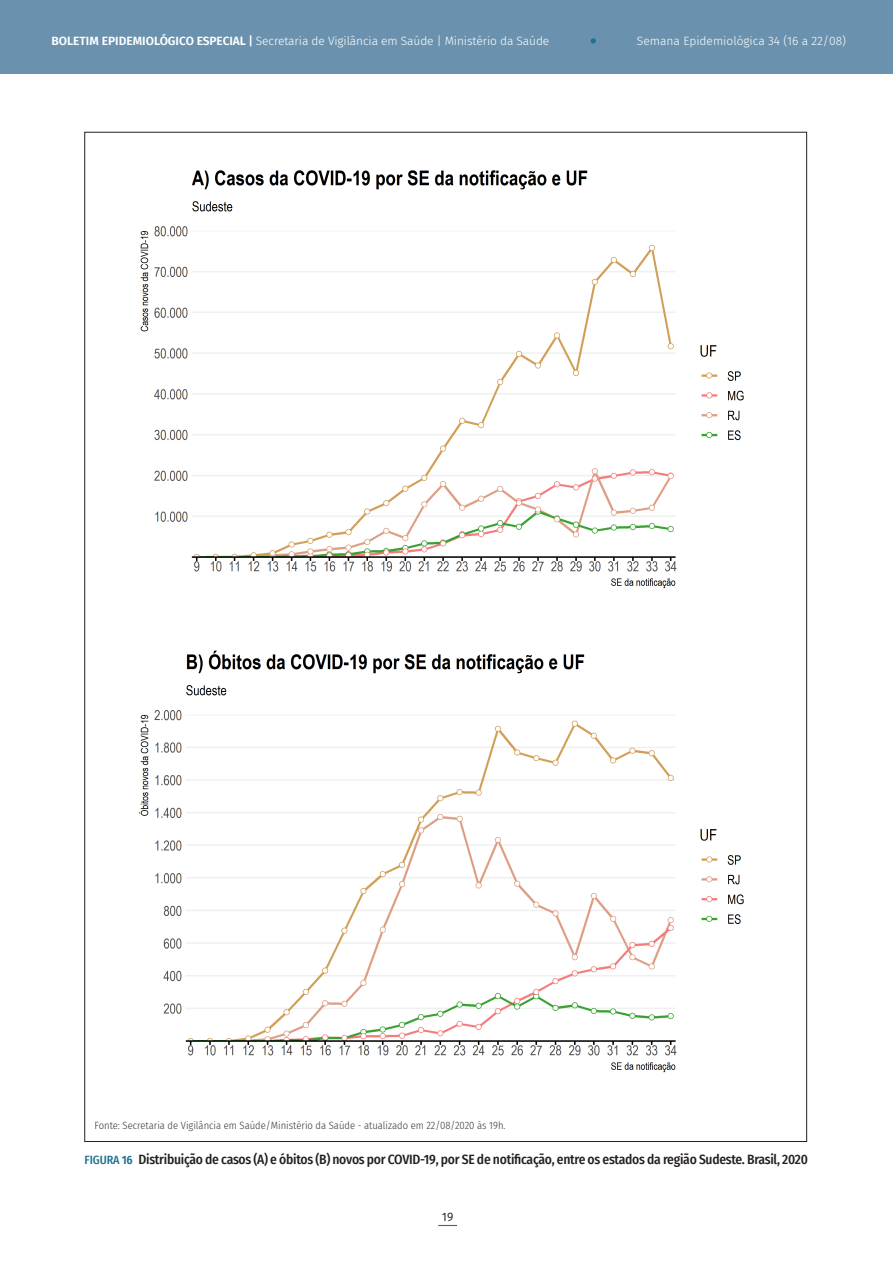
<style>
.page{position:relative;width:893px;height:1263px;background:#fff}
.page>*{position:absolute;margin:0;border:0;box-sizing:border-box;transform-origin:0 0}
.t1{font:500 13.5px "Fira Sans Condensed";letter-spacing:-.02em;color:#241f1f}
.t2{font:300 12px "Fira Sans";letter-spacing:-.01em;color:#fff}
.t3{font:12px "Fira Sans";color:#241f1f}
.t4{font:300 10.5px "Fira Sans Condensed";color:#393535}
.s1{font-weight:600}
.s2{font-weight:500}
.s3{font-size:12px;color:#207291}
.s4{font-weight:600;font-size:12px;color:#207291}
</style>
<div class="page">
<div style="left:0;top:0;width:893px;height:74px;background:#6a92ae"></div>
<svg style="left:438px;top:1225px;width:19px;height:1px"></svg>
<svg style="left:591px;top:38px;width:5px;height:6px"></svg>
<img style="left:140px;top:170px;width:604px;height:419px">
<img style="left:138px;top:650px;width:606px;height:423px">
<p class="t2" style="left:51px;top:33px;width:499px"><span class="s1">BOLETIM EPIDEMIOLÓGICO ESPECIAL</span> <span class="s2">|</span> Secretaria de Vigilância em Saúde | Ministério da Saúde</p>
<p class="t2" style="left:637px;top:32px;width:211px">Semana Epidemiológica 34 (16 a 22/08)</p>
<p class="t4" style="left:95px;top:1118px;width:412px">Fonte: Secretaria de Vigilância em Saúde/Ministério da Saúde - atualizado em 22/08/2020 às 19h.</p>
<p class="t1" style="left:85px;top:1149px;width:725px"><span class="s3">FIGURA</span> <span class="s4">16</span> Distribuição de casos (A) e óbitos (B) novos por COVID-19, por SE de notificação, entre os estados da região Sudeste. Brasil, 2020</p>
<p class="t3" style="left:442px;top:1207px;width:13px">19</p>
</div>
